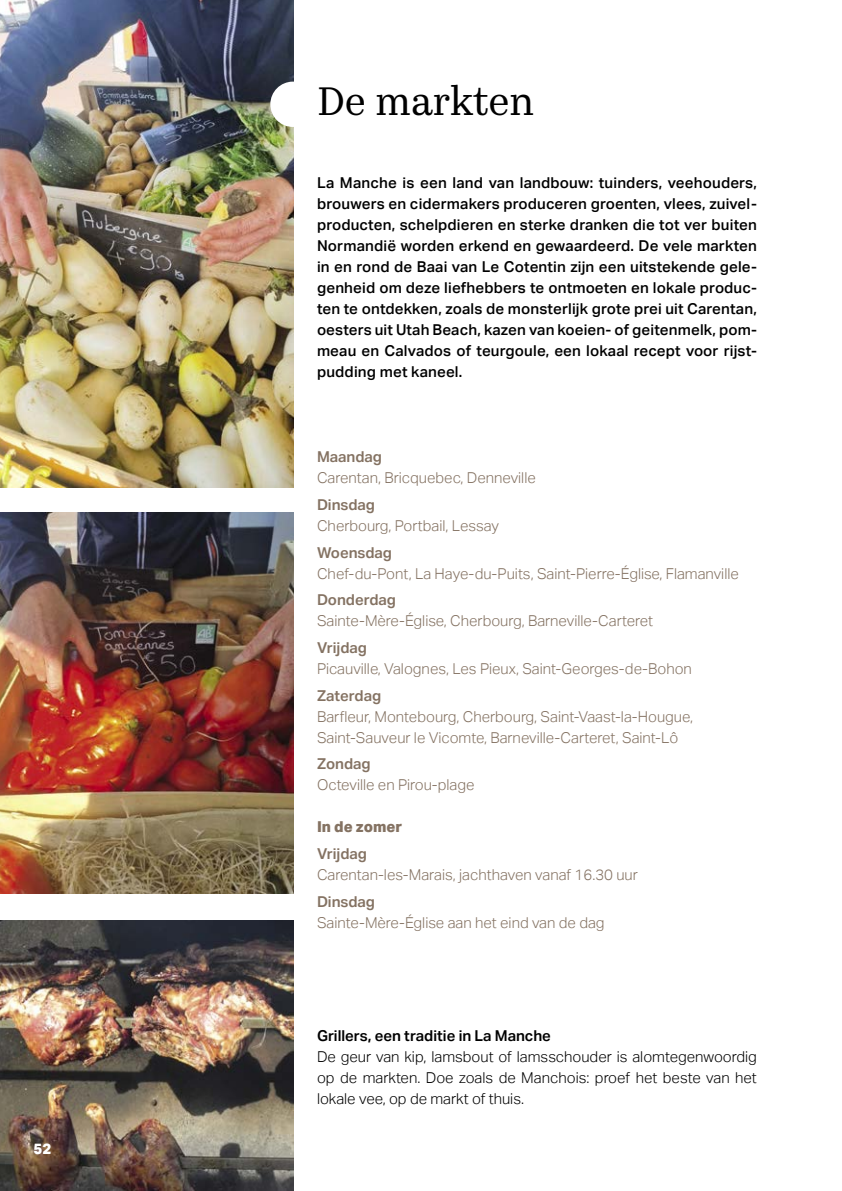
<style>
.page{position:relative;width:842px;height:1191px;background:#fff}
.page>*{position:absolute;margin:0;border:0;box-sizing:border-box;transform-origin:0 0}
.t1{font:40px "Kazimir Text";color:#000}
.t2{font:500 15px/21px "Aktiv Grotesk";letter-spacing:.01em;color:#000;text-align:justify}
.t3{font:300 15px/21px "Aktiv Grotesk";color:#847262}
.t4{font:300 15px/21px "Aktiv Grotesk";color:#000;text-align:justify}
.t5{font:600 15px "Aktiv Grotesk";color:#847262}
.t6{font:600 15px "Aktiv Grotesk";color:#000}
.t7{font:800 15px "Aktiv Grotesk";color:#847262}
.t8{font:800 15px "Aktiv Grotesk";color:#fff}
</style>
<div class="page">
<img style="left:0;top:921px;width:294px;height:270px">
<img style="left:0;top:0;width:294px;height:488px">
<img style="left:0;top:513px;width:294px;height:380px">
<div style="left:270px;top:82px;width:46px;height:45px;background:#fff;border-radius:50%"></div>
<p class="t8" style="left:34px;top:1139px;width:19px">52</p>
<h1 class="t1" style="left:317px;top:72px;width:219px">De markten</h1>
<p class="t2" style="left:317px;top:172px;width:441px">La Manche is een land van landbouw: tuinders, veehouders, brouwers en cidermakers produceren groenten, vlees, zuivel&shy;producten, schelpdieren en sterke dranken die tot ver buiten Normandië worden erkend en gewaardeerd. De vele markten in en rond de Baai van Le Cotentin zijn een uitstekende gele&shy;genheid om deze liefhebbers te ontmoeten en lokale produc&shy;ten te ontdekken, zoals de monsterlijk grote prei uit Carentan, oesters uit Utah Beach, kazen van koeien- of geitenmelk, pom&shy;meau en Calvados of teurgoule, een lokaal recept voor rijst&shy;pudding met kaneel.</p>
<p class="t5" style="left:317px;top:448px;width:67px">Maandag</p>
<p class="t3" style="left:317px;top:467px;width:220px">Carentan, Bricquebec, Denneville</p>
<p class="t5" style="left:317px;top:496px;width:60px">Dinsdag</p>
<p class="t3" style="left:317px;top:515px;width:184px">Cherbourg, Portbail, Lessay</p>
<p class="t5" style="left:317px;top:544px;width:77px">Woensdag</p>
<p class="t3" style="left:317px;top:563px;width:423px">Chef-du-Pont, La Haye-du-Puits, Saint-Pierre-Église, Flamanville</p>
<p class="t5" style="left:317px;top:591px;width:81px">Donderdag</p>
<p class="t3" style="left:317px;top:610px;width:338px">Sainte-Mère-Église, Cherbourg, Barneville-Carteret</p>
<p class="t5" style="left:317px;top:639px;width:51px">Vrijdag</p>
<p class="t3" style="left:317px;top:658px;width:376px">Picauville, Valognes, Les Pieux, Saint-Georges-de-Bohon</p>
<p class="t5" style="left:317px;top:687px;width:66px">Zaterdag</p>
<p class="t3" style="left:317px;top:706px;width:377px">Barfleur, Montebourg, Cherbourg, Saint-Vaast-la-Hougue,<br>Saint-Sauveur le Vicomte, Barneville-Carteret, Saint-Lô</p>
<p class="t5" style="left:317px;top:755px;width:55px">Zondag</p>
<p class="t3" style="left:317px;top:774px;width:159px">Octeville en Pirou-plage</p>
<p class="t7" style="left:317px;top:818px;width:87px">In de zomer</p>
<p class="t5" style="left:317px;top:845px;width:51px">Vrijdag</p>
<p class="t3" style="left:317px;top:864px;width:322px">Carentan-les-Marais, jachthaven vanaf 16.30 uur</p>
<p class="t5" style="left:317px;top:893px;width:60px">Dinsdag</p>
<p class="t3" style="left:317px;top:912px;width:289px">Sainte-Mère-Église aan het eind van de dag</p>
<p class="t6" style="left:317px;top:1026px;width:235px">Grillers, een traditie in La Manche</p>
<p class="t4" style="left:317px;top:1045px;width:441px">De geur van kip, lamsbout of lamsschouder is alomtegenwoordig op de markten. Doe zoals de Manchois: proef het beste van het lokale vee, op de markt of thuis.</p>
</div>
